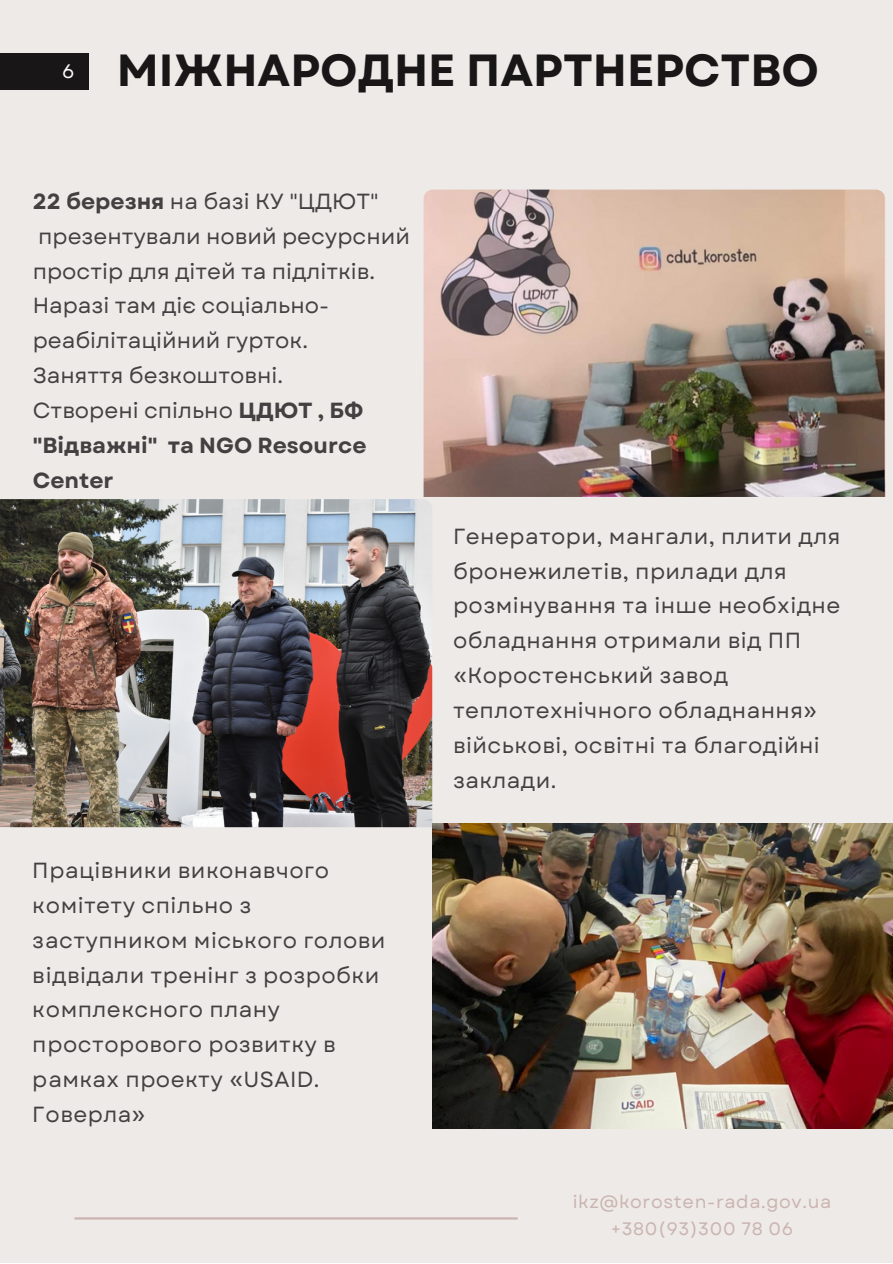
<style>
.page{position:relative;width:893px;height:1264px;background:#fff}
.page>*{position:absolute;margin:0;border:0;box-sizing:border-box;transform-origin:0 0}
.t1{font:700 45px "Garet";color:#181617}
.t2{font:21.9px/34.8px "Garet";letter-spacing:.02em;color:#181617}
.t3{font:21.9px/34.8px "Garet";color:#181617}
.t4{font:19.5px "Garet";color:#fff}
.t5{font:18px "Garet";letter-spacing:.035em;color:#cbb4b0}
.s1{font-weight:700}
</style>
<div class="page">
<div style="left:0;top:0;width:892px;height:1262px;background:#edeae7"></div>
<div style="left:0;top:53px;width:89px;height:36px;background:#181617"></div>
<hr style="left:74px;top:1217px;width:443px;height:2px;background:#cbb4b0">
<img style="left:423px;top:190px;width:462px;height:307px">
<svg style="left:0;top:827px;width:416px;height:1px"></svg>
<img style="left:0;top:499px;width:432px;height:328px">
<img style="left:432px;top:824px;width:460px;height:304px">
<p class="t4" style="left:62px;top:57px;width:14px">6</p>
<p class="t1" style="left:117px;top:38px;width:703px">МІЖНАРОДНЕ ПАРТНЕРСТВО</p>
<p class="t3" style="left:33px;top:184px;width:379px"><span class="s1">22 березня</span> на базі КУ "ЦДЮТ" презентували новий ресурсний простір для дітей та підлітків.<br>Наразі там діє соціально&shy;реабілітаційний гурток.<br>Заняття безкоштовні.<br>Створені спільно <span class="s1">ЦДЮТ , БФ "Відважні" та NGO Resource<br>Center</span></p>
<p class="t2" style="left:33px;top:853px;width:354px">Працівники виконавчого комітету спільно з заступником міського голови відвідали тренінг з розробки комплексного плану просторового розвитку в рамках проекту «USAID.<br>Говерла»</p>
<p class="t2" style="left:453px;top:518px;width:389px">Генератори, мангали, плити для бронежилетів, прилади для розмінування та інше необхідне обладнання отримали від ПП «Коростенський завод теплотехнічного обладнання» військові, освітні та благодійні заклади.</p>
<p class="t5" style="left:572px;top:1188px;width:260px">ikz@korosten-rada.gov.ua</p>
<p class="t5" style="left:610px;top:1215px;width:184px">+380(93)300 78 06</p>
</div>
